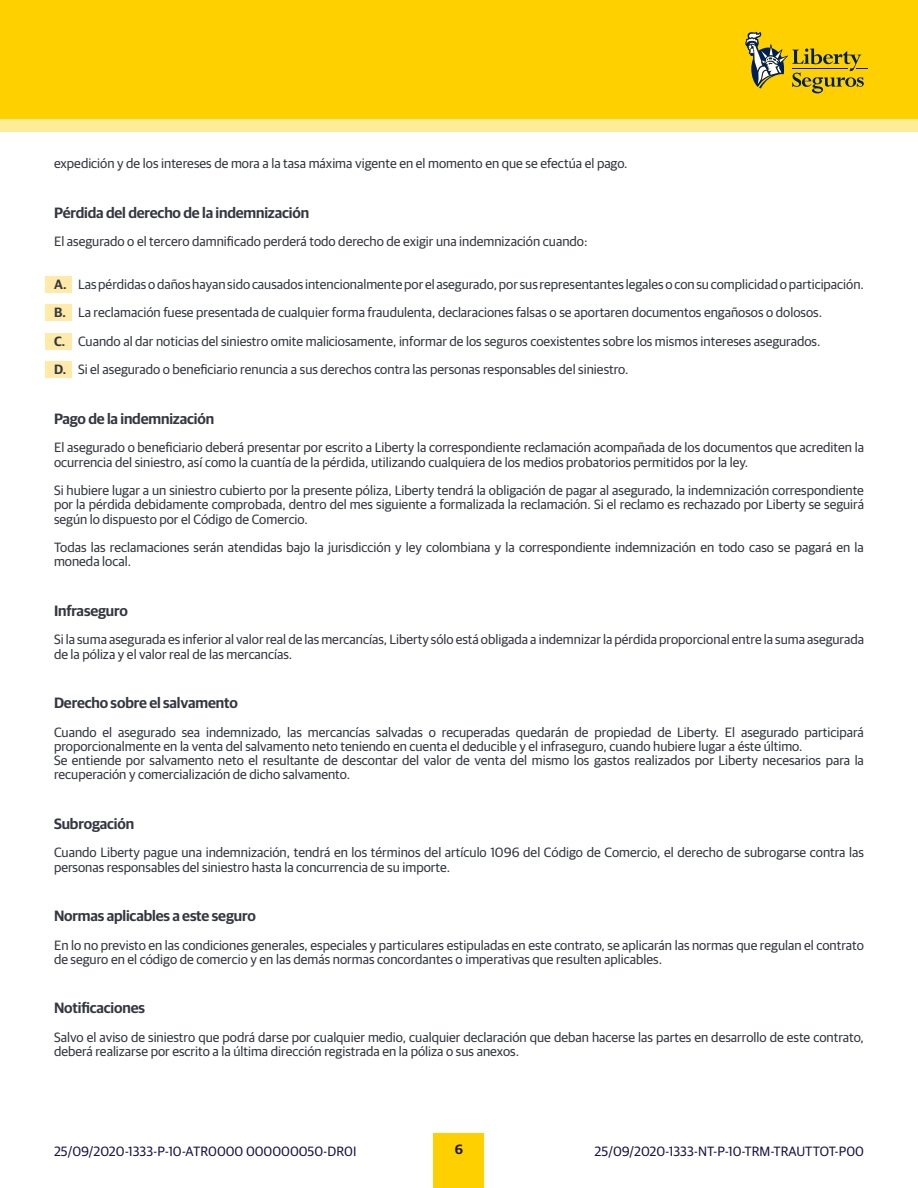
<style>
.page{position:relative;width:918px;height:1188px;background:#fff}
.page>*{position:absolute;margin:0;border:0;box-sizing:border-box;transform-origin:0 0}
.t1{font:600 15px "Guardian Sans";letter-spacing:-.01em;color:#343741}
.t2{font:13.5px/14.2px "Guardian Sans";color:#343741}
.t3{font:13.5px "Guardian Sans";color:#1a1446}
.t4{font:600 13.5px "Guardian Sans";color:#1a1446}
.s1{font-weight:600}
</style>
<div class="page">
<div style="left:0;top:0;width:918px;height:132px;background:#ffec99"></div>
<div style="left:434px;top:1134px;width:50px;height:54px;background:#ffd000"></div>
<div style="left:0;top:0;width:918px;height:119px;background:#ffd000"></div>
<svg style="left:745px;top:32px;width:123px;height:61px"></svg>
<div style="left:45px;top:276px;width:27px;height:16px;background:#ffeaa9"></div>
<div style="left:45px;top:304px;width:27px;height:17px;background:#ffeaa9"></div>
<div style="left:45px;top:333px;width:27px;height:16px;background:#ffeaa9"></div>
<div style="left:45px;top:362px;width:27px;height:16px;background:#ffeaa9"></div>
<p class="t2" style="left:54px;top:155px;width:575px">expedición y de los intereses de mora a la tasa máxima vigente en el momento en que se efectúa el pago.</p>
<p class="t1" style="left:54px;top:201px;width:257px">Pérdida del derecho de la indemnización</p>
<p class="t2" style="left:54px;top:233px;width:535px">El asegurado o el tercero damnificado perderá todo derecho de exigir una indemnización cuando:</p>
<p class="t2" style="left:54px;top:269px;width:812px;line-height:28.5px"><span class="s1">A.</span> Las pérdidas o daños hayan sido causados intencionalmente por el asegurado, por sus representantes legales o con su complicidad o participación.<br><span class="s1">B.</span> La reclamación fuese presentada de cualquier forma fraudulenta, declaraciones falsas o se aportaren documentos engañosos o dolosos.<br><span class="s1">C.</span> Cuando al dar noticias del siniestro omite maliciosamente, informar de los seguros coexistentes sobre los mismos intereses asegurados.<br><span class="s1">D.</span> Si el asegurado o beneficiario renuncia a sus derechos contra las personas responsables del siniestro.</p>
<p class="t1" style="left:54px;top:408px;width:162px">Pago de la indemnización</p>
<p class="t2" style="left:54px;top:440px;width:812px">El asegurado o beneficiario deberá presentar por escrito a Liberty la correspondiente reclamación acompañada de los documentos que acrediten la ocurrencia del siniestro, así como la cuantía de la pérdida, utilizando cualquiera de los medios probatorios permitidos por la ley.</p>
<p class="t2" style="left:54px;top:482px;width:812px;text-align:justify">Si hubiere lugar a un siniestro cubierto por la presente póliza, Liberty tendrá la obligación de pagar al asegurado, la indemnización correspondiente por la pérdida debidamente comprobada, dentro del mes siguiente a formalizada la reclamación. Si el reclamo es rechazado por Liberty se seguirá según lo dispuesto por el Código de Comercio.</p>
<p class="t2" style="left:54px;top:539px;width:811px">Todas las reclamaciones serán atendidas bajo la jurisdicción y ley colombiana y la correspondiente indemnización en todo caso se pagará en la moneda local.</p>
<p class="t1" style="left:54px;top:600px;width:76px">Infraseguro</p>
<p class="t2" style="left:54px;top:632px;width:812px">Si la suma asegurada es inferior al valor real de las mercancías, Liberty sólo está obligada a indemnizar la pérdida proporcional entre la suma asegurada de la póliza y el valor real de las mercancías.</p>
<p class="t1" style="left:54px;top:692px;width:185px">Derecho sobre el salvamento</p>
<p class="t2" style="left:54px;top:724px;width:811px">Cuando el asegurado sea indemnizado, las mercancías salvadas o recuperadas quedarán de propiedad de Liberty. El asegurado participará proporcionalmente en la venta del salvamento neto teniendo en cuenta el deducible y el infraseguro, cuando hubiere lugar a éste último.<br>Se entiende por salvamento neto el resultante de descontar del valor de venta del mismo los gastos realizados por Liberty necesarios para la recuperación y comercialización de dicho salvamento.</p>
<p class="t1" style="left:54px;top:813px;width:82px">Subrogación</p>
<p class="t2" style="left:54px;top:845px;width:812px">Cuando Liberty pague una indemnización, tendrá en los términos del artículo 1096 del Código de Comercio, el derecho de subrogarse contra las personas responsables del siniestro hasta la concurrencia de su importe.</p>
<p class="t1" style="left:54px;top:905px;width:203px">Normas aplicables a este seguro</p>
<p class="t2" style="left:54px;top:937px;width:811px">En lo no previsto en las condiciones generales, especiales y particulares estipuladas en este contrato, se aplicarán las normas que regulan el contrato de seguro en el código de comercio y en las demás normas concordantes o imperativas que resulten aplicables.</p>
<p class="t1" style="left:54px;top:997px;width:93px">Notificaciones</p>
<p class="t2" style="left:54px;top:1029px;width:812px">Salvo el aviso de siniestro que podrá darse por cualquier medio, cualquier declaración que deban hacerse las partes en desarrollo de este contrato, deberá realizarse por escrito a la última dirección registrada en la póliza o sus anexos.</p>
<p class="t3" style="left:54px;top:1142px;width:304px">25/09/2020-1333-P-10-ATR0000 000000050-DR0I</p>
<p class="t4" style="left:455px;top:1139px;width:10px">6</p>
<p class="t3" style="left:595px;top:1142px;width:271px">25/09/2020-1333-NT-P-10-TRM-TRAUTTOT-P00</p>
</div>
